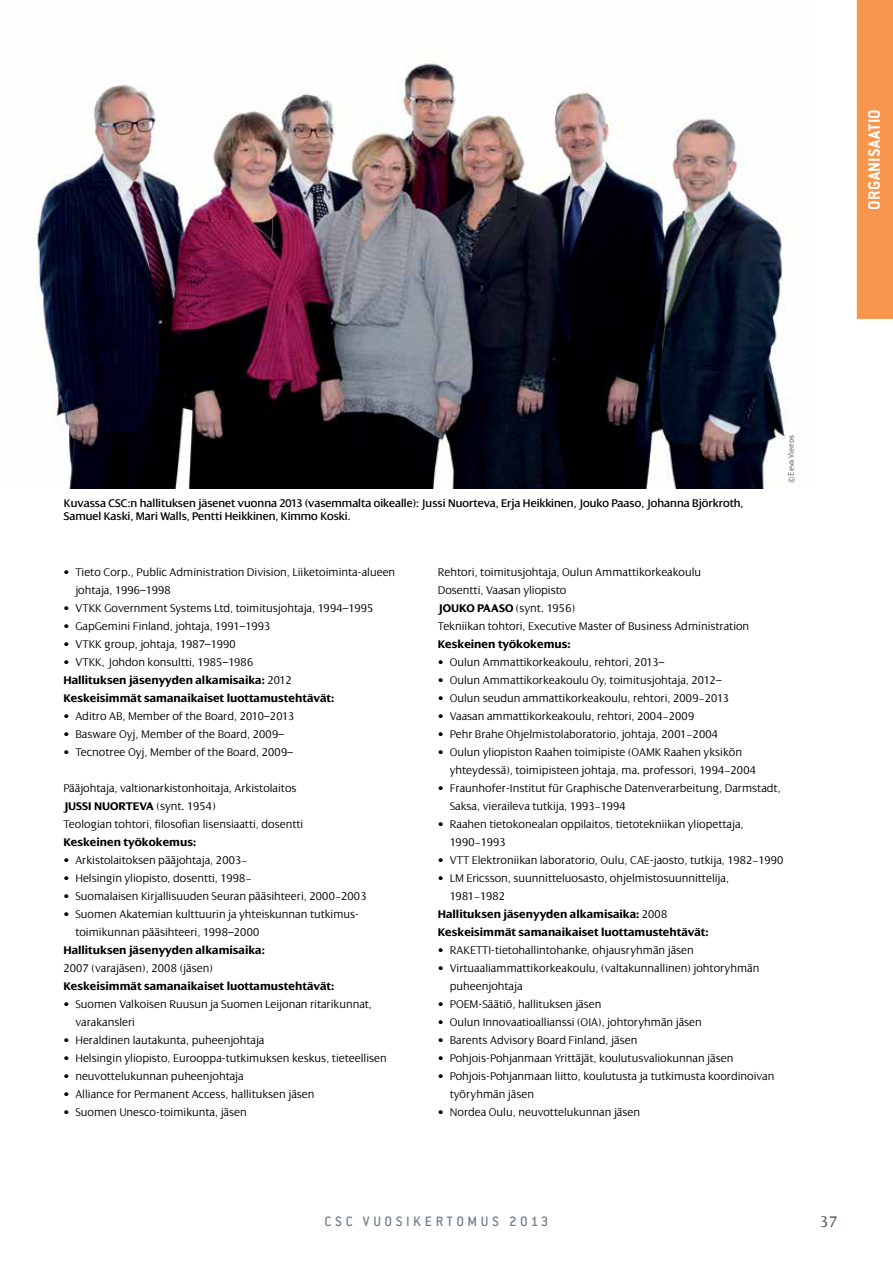
<style>
.page{position:relative;width:893px;height:1263px;background:#fff}
.page>*{position:absolute;margin:0;border:0;box-sizing:border-box;transform-origin:0 0}
.t1{font:700 18px "Conduit ITC Std";color:#fff}
.t2{font:300 16.5px "Dialog";color:#485865}
.t3{font:500 15px "Conduit ITC Std";letter-spacing:.235em;color:#727f8b}
.t4{font:300 12px/18px "Dialog";color:#000}
.t5{font:700 12px/18px "Dialog";color:#000}
.t6{font:12px/13.5px "Dialog";color:#000}
.t7{font:300 12px "Dialog";letter-spacing:-.025em;color:#000}
.t8{font:300 9px "Conduit ITC Std";letter-spacing:-.01em;color:#485865}
.s1{font-weight:300}
</style>
<div class="page">
<div style="left:857px;top:0;width:36px;height:319px;background:#f7964c"></div>
<img style="left:35px;top:63px;width:754px;height:426px">
<h1 class="t1" style="left:863px;top:210px;width:100px;rotate:-90deg">organisaatio</h1>
<p class="t6" style="left:64px;top:496px;width:681px">Kuvassa CSC:n hallituksen jäsenet vuonna 2013 (vasemmalta oikealle): Jussi Nuorteva, Erja Heikkinen, Jouko Paaso, Johanna Björkroth,<br>Samuel Kaski, Mari Walls, Pentti Heikkinen, Kimmo Koski.</p>
<p class="t8" style="left:786px;top:483px;width:50px;rotate:-90deg">© Eeva Vierros</p>
<p class="t4" style="left:75px;top:563px;width:321px;text-indent:-12px">• Tieto Corp., Public Administration Division, Liiketoiminta-alueen johtaja, 1996–1998</p>
<p class="t4" style="left:63px;top:599px;width:312px">• VTKK Government Systems Ltd, toimitusjohtaja, 1994–1995</p>
<p class="t4" style="left:63px;top:617px;width:209px">• GapGemini Finland, johtaja, 1991–1993</p>
<p class="t4" style="left:63px;top:635px;width:174px">• VTKK group, johtaja, 1987–1990</p>
<p class="t5" style="left:63px;top:653px;width:272px"><span class="s1">• VTKK, Johdon konsultti, 1985–1986<br></span>Hallituksen jäsenyyden alkamisaika: <span class="s1">2012<br></span>Keskeisimmät samanaikaiset luottamustehtävät:</p>
<p class="t4" style="left:63px;top:707px;width:233px">• Aditro AB, Member of the Board, 2010–2013</p>
<p class="t4" style="left:63px;top:725px;width:222px">• Basware Oyj, Member of the Board, 2009–</p>
<p class="t4" style="left:63px;top:743px;width:231px">• Tecnotree Oyj, Member of the Board, 2009–</p>
<p class="t4" style="left:63px;top:779px;width:235px">Pääjohtaja, valtionarkistonhoitaja, Arkistolaitos</p>
<p class="t5" style="left:63px;top:797px;width:12px">Jussi</p>
<p class="t5" style="left:94px;top:797px;width:17px">Nuorteva</p>
<p class="t4" style="left:63px;top:797px;width:241px;text-align:center">(synt. 1954)<br>Teologian tohtori, filosofian lisensiaatti, dosentti</p>
<p class="t5" style="left:63px;top:833px;width:134px">Keskeinen työkokemus:</p>
<p class="t4" style="left:63px;top:851px;width:186px">• Arkistolaitoksen pääjohtaja, 2003−</p>
<p class="t4" style="left:63px;top:869px;width:190px">• Helsingin yliopisto, dosentti, 1998−</p>
<p class="t4" style="left:63px;top:887px;width:305px">• Suomalaisen Kirjallisuuden Seuran pääsihteeri, 2000−2003</p>
<p class="t4" style="left:75px;top:905px;width:285px;text-indent:-12px">• Suomen Akatemian kulttuurin ja yhteiskunnan tutkimus&shy;toimikunnan pääsihteeri, 1998–2000</p>
<p class="t5" style="left:63px;top:941px;width:203px">Hallituksen jäsenyyden alkamisaika:</p>
<p class="t4" style="left:63px;top:959px;width:151px">2007 (varajäsen), 2008 (jäsen)</p>
<p class="t5" style="left:63px;top:977px;width:272px">Keskeisimmät samanaikaiset luottamustehtävät:</p>
<p class="t4" style="left:75px;top:995px;width:298px;text-indent:-12px">• Suomen Valkoisen Ruusun ja Suomen Leijonan ritarikunnat, varakansleri</p>
<p class="t4" style="left:63px;top:1031px;width:203px">• Heraldinen lautakunta, puheenjohtaja</p>
<p class="t4" style="left:63px;top:1049px;width:325px">• Helsingin yliopisto, Eurooppa-tutkimuksen keskus, tieteellisen</p>
<p class="t4" style="left:63px;top:1067px;width:182px">• neuvottelukunnan puheenjohtaja</p>
<p class="t4" style="left:63px;top:1085px;width:253px">• Alliance for Permanent Access, hallituksen jäsen</p>
<p class="t4" style="left:63px;top:1103px;width:185px">• Suomen Unesco-toimikunta, jäsen</p>
<p class="t4" style="left:438px;top:563px;width:265px">Rehtori, toimitusjohtaja, Oulun Ammattikorkeakoulu<br>Dosentti, Vaasan yliopisto</p>
<p class="t5" style="left:438px;top:599px;width:14px">Jouko</p>
<p class="t5" style="left:477px;top:599px;width:15px">Paaso</p>
<p class="t4" style="left:438px;top:599px;width:313px;text-indent:78px">(synt. 1956)<br>Tekniikan tohtori, Executive Master of Business Administration</p>
<p class="t5" style="left:438px;top:635px;width:134px">Keskeinen työkokemus:</p>
<p class="t4" style="left:438px;top:653px;width:228px">• Oulun Ammattikorkeakoulu, rehtori, 2013–</p>
<p class="t4" style="left:438px;top:671px;width:285px">• Oulun Ammattikorkeakoulu Oy, toimitusjohtaja, 2012–</p>
<p class="t4" style="left:438px;top:689px;width:293px">• Oulun seudun ammattikorkeakoulu, rehtori, 2009−2013</p>
<p class="t4" style="left:438px;top:707px;width:258px">• Vaasan ammattikorkeakoulu, rehtori, 2004−2009</p>
<p class="t4" style="left:438px;top:725px;width:282px">• Pehr Brahe Ohjelmistolaboratorio, johtaja, 2001−2004</p>
<p class="t4" style="left:450px;top:743px;width:308px;text-indent:-12px">• Oulun yliopiston Raahen toimipiste (OAMK Raahen yksikön yhteydessä), toimipisteen johtaja, ma. professori, 1994−2004</p>
<p class="t4" style="left:450px;top:779px;width:332px;text-indent:-12px">• Fraunhofer-Institut für Graphische Datenverarbeitung, Darmstadt,<br>Saksa, vieraileva tutkija, 1993−1994</p>
<p class="t4" style="left:450px;top:815px;width:295px;text-indent:-12px">• Raahen tietokonealan oppilaitos, tietotekniikan yliopettaja,<br>1990−1993</p>
<p class="t4" style="left:438px;top:851px;width:347px">• VTT Elektroniikan laboratorio, Oulu, CAE-jaosto, tutkija, 1982−1990</p>
<p class="t4" style="left:438px;top:869px;width:293px">• LM Ericsson, suunnitteluosasto, ohjelmistosuunnittelija,</p>
<p class="t7" style="left:450px;top:890px;width:57px">1981−1982</p>
<p class="t5" style="left:438px;top:905px;width:231px">Hallituksen jäsenyyden alkamisaika: <span class="s1">2008</span></p>
<p class="t5" style="left:438px;top:923px;width:272px">Keskeisimmät samanaikaiset luottamustehtävät:</p>
<p class="t4" style="left:438px;top:941px;width:258px">• RAKETTI-tietohallintohanke, ohjausryhmän jäsen</p>
<p class="t4" style="left:450px;top:959px;width:311px;text-indent:-12px">• Virtuaaliammattikorkeakoulu, (valtakunnallinen) johtoryhmän puheenjohtaja</p>
<p class="t4" style="left:438px;top:995px;width:165px">• POEM-Säätiö, hallituksen jäsen</p>
<p class="t4" style="left:438px;top:1013px;width:266px">• Oulun Innovaatioallianssi (OIA), johtoryhmän jäsen</p>
<p class="t4" style="left:438px;top:1031px;width:201px">• Barents Advisory Board Finland, jäsen</p>
<p class="t4" style="left:438px;top:1049px;width:297px">• Pohjois-Pohjanmaan Yrittäjät, koulutusvaliokunnan jäsen</p>
<p class="t4" style="left:450px;top:1067px;width:326px;text-indent:-12px">• Pohjois-Pohjanmaan liitto, koulutusta ja tutkimusta koordinoivan työryhmän jäsen</p>
<p class="t4" style="left:438px;top:1103px;width:204px">• Nordea Oulu, neuvottelukunnan jäsen</p>
<p class="t3" style="left:324px;top:1212px;width:225px">CSC VUOSIKERTOMUS 2013</p>
<h2 class="t2" style="left:820px;top:1213px;width:19px">37</h2>
</div>
